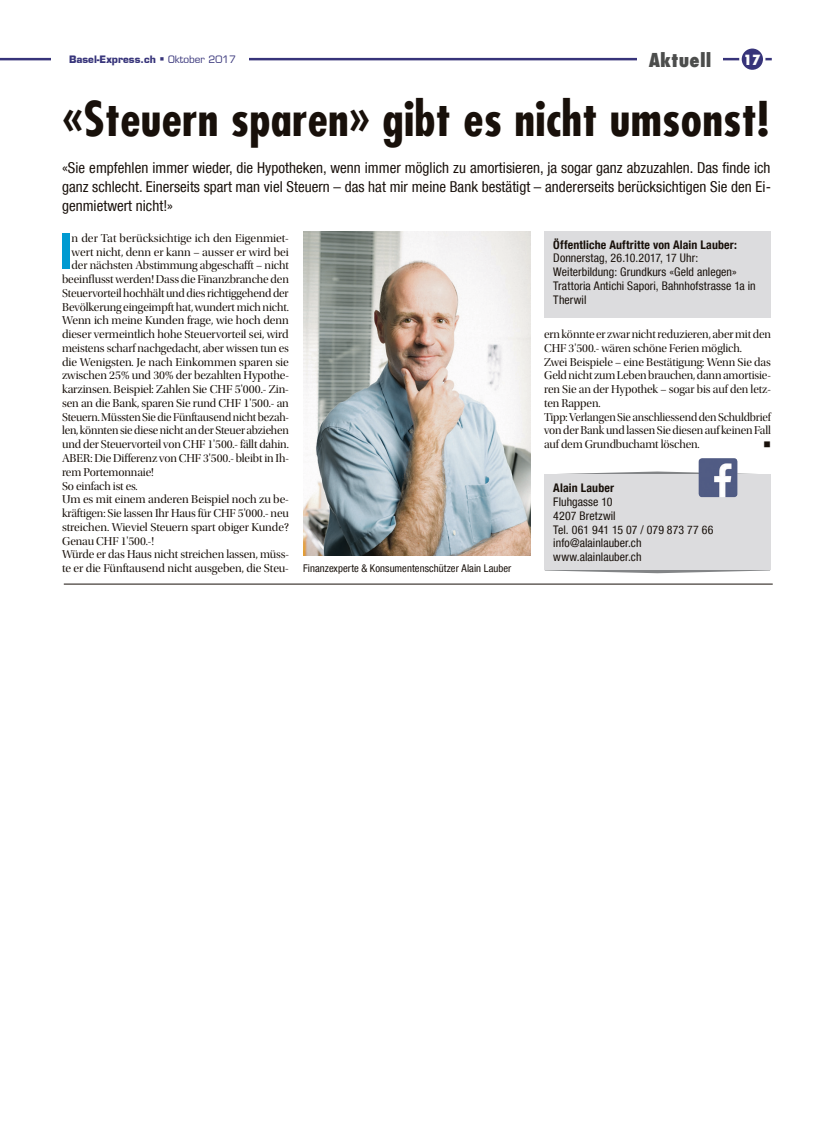
<style>
.page{position:relative;width:833px;height:1134px;background:#fff}
.page>*{position:absolute;margin:0;border:0;box-sizing:border-box;transform-origin:0 0}
.Absatz_Initial{font:700 condensed 50.38px "Helvetica Neue LT Com";color:#009ad1}
.Obertitel{font:700 condensed 46.88px "Futura LT";letter-spacing:.005em;color:#18100a;scale:1.04 1}
.t1{font:800 condensed 18.75px "Futura LT";letter-spacing:.01em;color:#4c4d4c}
.Lead{font:condensed 15px/18.8px "Helvetica Neue LT Com";letter-spacing:.005em;color:#18100a;text-align:justify}
.t2{font:800 condensed 13.75px "Futura LT";color:#fff}
.Absatz{font:11.88px/13.8px "Utopia Std Disp";letter-spacing:-.01em;color:#18100a;text-align:justify}
.Absatz_Initial-2{font:11.88px/13.8px "Utopia Std Disp";letter-spacing:-.01em;color:#18100a;text-align:right}
.Adresse{font:condensed 11.88px/13.8px "Helvetica Neue LT Com";letter-spacing:.005em;color:#18100a}
.Box-Text{font:condensed 11.88px "Helvetica Neue LT Com";letter-spacing:.005em;color:#18100a}
.Adresse-2{font:700 condensed 11.88px "Helvetica Neue LT Com";letter-spacing:.015em;color:#18100a}
.Box-Text-2{font:700 condensed 11.88px "Helvetica Neue LT Com";letter-spacing:.01em;color:#18100a}
.Bildlegende_Schwarz{font:condensed 10.62px "Helvetica Neue LT Com";letter-spacing:.005em;color:#18100a}
.t3{font:700 10px "Eurostile LT";color:#37347a}
.Absatz-2{font:10px "Wingdings";color:#18100a}
.s1{font-weight:400}
</style>
<div class="page">
<hr style="left:0;top:58px;width:771px;height:2px;background:#37347a">
<div style="left:51px;top:50px;width:198px;height:18px;background:#fff"></div>
<div style="left:740px;top:47px;width:24px;height:24px;background:#37347a;border-radius:50%"></div>
<div style="left:739px;top:46px;width:26px;height:26px;border:2px solid #fff;border-radius:50%"></div>
<div style="left:637px;top:52px;width:86px;height:20px;background:#fff"></div>
<img style="left:303px;top:231px;width:227px;height:324px">
<div style="left:544px;top:231px;width:227px;height:87px;background:#dcdcde"></div>
<hr style="left:64px;top:584px;width:708px;height:1px;background:#18100a">
<svg style="left:545px;top:471px;width:225px;height:102px"></svg>
<div style="left:544px;top:475px;width:227px;height:95px;background:#dcdcde"></div>
<img style="left:698px;top:458px;width:39px;height:39px">
<p class="t3" style="left:69px;top:53px;width:169px">Basel-Express.ch ▪ <span class="s1">Oktober 2017</span></p>
<h3 class="t1" style="left:648px;top:49px;width:64px">Aktuell</h3>
<p class="t2" style="left:743px;top:51px;width:18px">17</p>
<p class="Obertitel" style="left:62px;top:89px;width:681px">«Steuern sparen» gibt es nicht umsonst!</p>
<p class="Lead" style="left:62px;top:158px;width:710px">«Sie empfehlen immer wieder, die Hypotheken, wenn immer möglich zu amortisieren, ja sogar ganz abzuzahlen. Das finde ich ganz schlecht. Einerseits spart man viel Steuern – das hat mir meine Bank bestätigt – andererseits berücksichtigen Sie den Ei&shy;genmietwert nicht!»</p>
<p class="Absatz_Initial" style="left:59px;top:221px;width:15px">I</p>
<p class="Absatz_Initial-2" style="left:62px;top:231px;width:228px">n der Tat berücksichtige ich den Eigenmiet&shy;wert nicht, denn er kann – ausser er wird bei der nächsten Abstimmung abgeschafft – nicht beeinflusst werden! Dass die Finanzbranche den Steuervorteil hochhält und dies richtiggehend der Bevölkerung eingeimpft hat, wundert mich nicht.</p>
<p class="Absatz" style="left:62px;top:314px;width:228px">Wenn ich meine Kunden frage, wie hoch denn dieser vermeintlich hohe Steuervorteil sei, wird meistens scharf nachgedacht, aber wissen tun es die Wenigsten. Je nach Einkommen sparen sie zwischen 25% und 30% der bezahlten Hypothe&shy;karzinsen. Beispiel: Zahlen Sie CHF 5'000.- Zin&shy;sen an die Bank, sparen Sie rund CHF 1'500.- an Steuern. Müssten Sie die Fünftausend nicht bezah&shy;len, könnten sie diese nicht an der Steuer abziehen und der Steuervorteil von CHF 1'500.- fällt dahin.<br>ABER: Die Differenz von CHF 3'500.- bleibt in Ih&shy;rem Portemonnaie!</p>
<p class="Absatz" style="left:62px;top:479px;width:77px">So einfach ist es.</p>
<p class="Absatz" style="left:62px;top:493px;width:228px">Um es mit einem anderen Beispiel noch zu be&shy;kräftigen: Sie lassen Ihr Haus für CHF 5'000.- neu streichen. Wieviel Steuern spart obiger Kunde?<br>Genau CHF 1'500.-!</p>
<p class="Absatz" style="left:62px;top:548px;width:228px">Würde er das Haus nicht streichen lassen, müss&shy;te er die Fünftausend nicht ausgeben, die Steu-</p>
<p class="Adresse-2" style="left:553px;top:237px;width:185px">Öffentliche Auftritte von Alain Lauber:</p>
<p class="Adresse" style="left:553px;top:251px;width:146px">Donnerstag, 26.10.2017, 17 Uhr:</p>
<p class="Adresse" style="left:553px;top:265px;width:185px">Weiterbildung: Grundkurs «Geld anlegen»</p>
<p class="Adresse" style="left:553px;top:279px;width:204px">Trattoria Antichi Sapori, Bahnhofstrasse 1a in<br>Therwil</p>
<p class="Absatz" style="left:544px;top:328px;width:228px">ern könnte er zwar nicht reduzieren, aber mit den<br>CHF 3'500.- wären schöne Ferien möglich.</p>
<p class="Absatz" style="left:544px;top:355px;width:228px">Zwei Beispiele – eine Bestätigung: Wenn Sie das Geld nicht zum Leben brauchen, dann amortisie&shy;ren Sie an der Hypothek – sogar bis auf den letz&shy;ten Rappen.</p>
<p class="Absatz" style="left:544px;top:410px;width:228px">Tipp: Verlangen Sie anschliessend den Schuldbrief von der Bank und lassen Sie diesen auf keinen Fall auf dem Grundbuchamt löschen.</p>
<p class="Absatz-2" style="left:763px;top:439px;width:9px">■</p>
<p class="Box-Text-2" style="left:553px;top:481px;width:62px">Alain Lauber</p>
<p class="Box-Text" style="left:553px;top:495px;width:61px">Fluhgasse 10</p>
<p class="Box-Text" style="left:553px;top:509px;width:64px">4207 Bretzwil</p>
<p class="Box-Text" style="left:553px;top:522px;width:162px">Tel. 061 941 15 07 / 079 873 77 66</p>
<p class="Box-Text" style="left:553px;top:536px;width:90px">info@alainlauber.ch</p>
<p class="Box-Text" style="left:553px;top:550px;width:90px">www.alainlauber.ch</p>
<p class="Bildlegende_Schwarz" style="left:303px;top:562px;width:210px">Finanzexperte &amp; Konsumentenschützer Alain Lauber</p>
</div>
